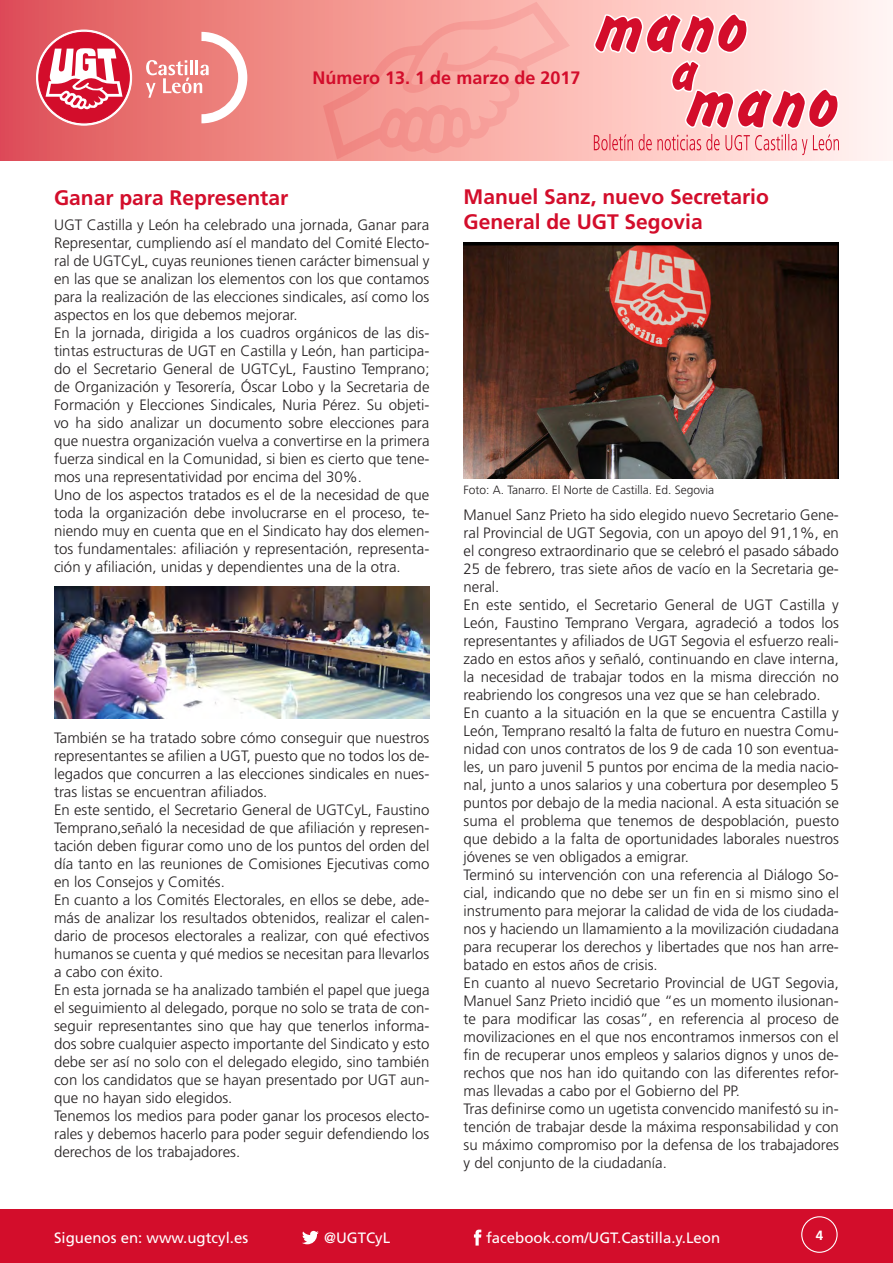
<style>
.page{position:relative;width:893px;height:1263px;background:#fff}
.page>*{position:absolute;margin:0;border:0;box-sizing:border-box;transform-origin:0 0}
.t1{font:700 21px/25.2px "Frutiger LT Std";color:#d30d2b}
.t2{font:700 18px "Frutiger LT Std";color:#d30d2b}
.t3{font:300 15px/18px "Frutiger LT Std";color:#231f20;text-align:justify}
.t4{font:15px "Frutiger LT Std";color:#fff}
.t5{font:700 13.35px "Frutiger LT Std";color:#fff}
.t6{font:300 12px "Frutiger LT Std";color:#231f20}
</style>
<div class="page">
<svg style="left:0;top:0;width:891px;height:161px;background:#f29c98"></svg>
<svg style="left:36px;top:30px;width:96px;height:95px"></svg>
<div style="left:39px;top:32px;width:90px;height:91px;background:#d30d2b;border-radius:50%"></div>
<svg style="left:46px;top:48px;width:77px;height:63px"></svg>
<svg style="left:146px;top:32px;width:101px;height:91px"></svg>
<div style="left:0;top:1209px;width:893px;height:54px;background:#d30d2b"></div>
<div style="left:801px;top:1216px;width:37px;height:37px;border:1px solid #fff;border-radius:50%"></div>
<svg style="left:593px;top:13px;width:247px;height:142px;background:#f5b0b3"></svg>
<svg style="left:302px;top:1231px;width:17px;height:13px"></svg>
<svg style="left:474px;top:1229px;width:7px;height:16px"></svg>
<img style="left:54px;top:587px;width:375px;height:131px">
<img style="left:463px;top:242px;width:376px;height:236px">
<p class="t2" style="left:313px;top:68px;width:269px">Número 13. 1 de marzo de 2017</p>
<p class="t1" style="left:54px;top:185px;width:236px">Ganar para Representar</p>
<p class="t3" style="left:54px;top:216px;width:377px">UGT Castilla y León ha celebrado una jornada, Ganar para Representar, cumpliendo así el mandato del Comité Electo&shy;ral de UGTCyL, cuyas reuniones tienen carácter bimensual y en las que se analizan los elementos con los que contamos para la realización de las elecciones sindicales, así como los aspectos en los que debemos mejorar.</p>
<p class="t3" style="left:54px;top:324px;width:377px">En la jornada, dirigida a los cuadros orgánicos de las dis&shy;tintas estructuras de UGT en Castilla y León, han participa&shy;do el Secretario General de UGTCyL, Faustino Temprano; de Organización y Tesorería, Óscar Lobo y la Secretaria de Formación y Elecciones Sindicales, Nuria Pérez. Su objeti&shy;vo ha sido analizar un documento sobre elecciones para que nuestra organización vuelva a convertirse en la primera fuerza sindical en la Comunidad, si bien es cierto que tene&shy;mos una representatividad por encima del 30%.</p>
<p class="t3" style="left:54px;top:486px;width:377px">Uno de los aspectos tratados es el de la necesidad de que toda la organización debe involucrarse en el proceso, te&shy;niendo muy en cuenta que en el Sindicato hay dos elemen&shy;tos fundamentales: afiliación y representación, representa&shy;ción y afiliación, unidas y dependientes una de la otra.</p>
<p class="t3" style="left:54px;top:729px;width:377px">También se ha tratado sobre cómo conseguir que nuestros representantes se afilien a UGT, puesto que no todos los de&shy;legados que concurren a las elecciones sindicales en nues&shy;tras listas se encuentran afiliados.</p>
<p class="t3" style="left:54px;top:801px;width:377px">En este sentido, el Secretario General de UGTCyL, Faustino Temprano,señaló la necesidad de que afiliación y represen&shy;tación deben figurar como uno de los puntos del orden del día tanto en las reuniones de Comisiones Ejecutivas como en los Consejos y Comités.</p>
<p class="t3" style="left:54px;top:891px;width:377px">En cuanto a los Comités Electorales, en ellos se debe, ade&shy;más de analizar los resultados obtenidos, realizar el calen&shy;dario de procesos electorales a realizar, con qué efectivos humanos se cuenta y qué medios se necesitan para llevarlos a cabo con éxito.</p>
<p class="t3" style="left:54px;top:981px;width:377px">En esta jornada se ha analizado también el papel que juega el seguimiento al delegado, porque no solo se trata de con&shy;seguir representantes sino que hay que tenerlos informa&shy;dos sobre cualquier aspecto importante del Sindicato y esto debe ser así no solo con el delegado elegido, sino también con los candidatos que se hayan presentado por UGT aun&shy;que no hayan sido elegidos.</p>
<p class="t3" style="left:54px;top:1107px;width:377px">Tenemos los medios para poder ganar los procesos electo&shy;rales y debemos hacerlo para poder seguir defendiendo los derechos de los trabajadores.</p>
<p class="t1" style="left:463px;top:184px;width:307px">Manuel Sanz, nuevo Secretario<br>General de UGT Segovia</p>
<p class="t6" style="left:463px;top:483px;width:252px">Foto: A. Tanarro. El Norte de Castilla. Ed. Segovia</p>
<p class="t3" style="left:463px;top:506px;width:377px">Manuel Sanz Prieto ha sido elegido nuevo Secretario Gene&shy;ral Provincial de UGT Segovia, con un apoyo del 91,1%, en el congreso extraordinario que se celebró el pasado sábado 25 de febrero, tras siete años de vacío en la Secretaria ge&shy;neral.</p>
<p class="t3" style="left:463px;top:596px;width:377px">En este sentido, el Secretario General de UGT Castilla y León, Faustino Temprano Vergara, agradeció a todos los representantes y afiliados de UGT Segovia el esfuerzo reali&shy;zado en estos años y señaló, continuando en clave interna, la necesidad de trabajar todos en la misma dirección no reabriendo los congresos una vez que se han celebrado.</p>
<p class="t3" style="left:463px;top:704px;width:377px">En cuanto a la situación en la que se encuentra Castilla y León, Temprano resaltó la falta de futuro en nuestra Comu&shy;nidad con unos contratos de los 9 de cada 10 son eventua&shy;les, un paro juvenil 5 puntos por encima de la media nacio&shy;nal, junto a unos salarios y una cobertura por desempleo 5 puntos por debajo de la media nacional. A esta situación se suma el problema que tenemos de despoblación, puesto que debido a la falta de oportunidades laborales nuestros jóvenes se ven obligados a emigrar.</p>
<p class="t3" style="left:463px;top:866px;width:377px">Terminó su intervención con una referencia al Diálogo So&shy;cial, indicando que no debe ser un fin en si mismo sino el instrumento para mejorar la calidad de vida de los ciudada&shy;nos y haciendo un llamamiento a la movilización ciudadana para recuperar los derechos y libertades que nos han arre&shy;batado en estos años de crisis.</p>
<p class="t3" style="left:463px;top:974px;width:377px">En cuanto al nuevo Secretario Provincial de UGT Segovia, Manuel Sanz Prieto incidió que “es un momento ilusionan&shy;te para modificar las cosas”, en referencia al proceso de movilizaciones en el que nos encontramos inmersos con el fin de recuperar unos empleos y salarios dignos y unos de&shy;rechos que nos han ido quitando con las diferentes refor&shy;mas llevadas a cabo por el Gobierno del PP.</p>
<p class="t3" style="left:463px;top:1100px;width:377px">Tras definirse como un ugetista convencido manifestó su in&shy;tención de trabajar desde la máxima responsabilidad y con su máximo compromiso por la defensa de los trabajadores y del conjunto de la ciudadanía.</p>
<p class="t4" style="left:54px;top:1229px;width:196px">Siguenos en: www.ugtcyl.es</p>
<p class="t4" style="left:324px;top:1229px;width:68px">@UGTCyL</p>
<p class="t4" style="left:486px;top:1229px;width:236px">facebook.com/UGT.Castilla.y.Leon</p>
<p class="t5" style="left:816px;top:1227px;width:9px">4</p>
</div>
